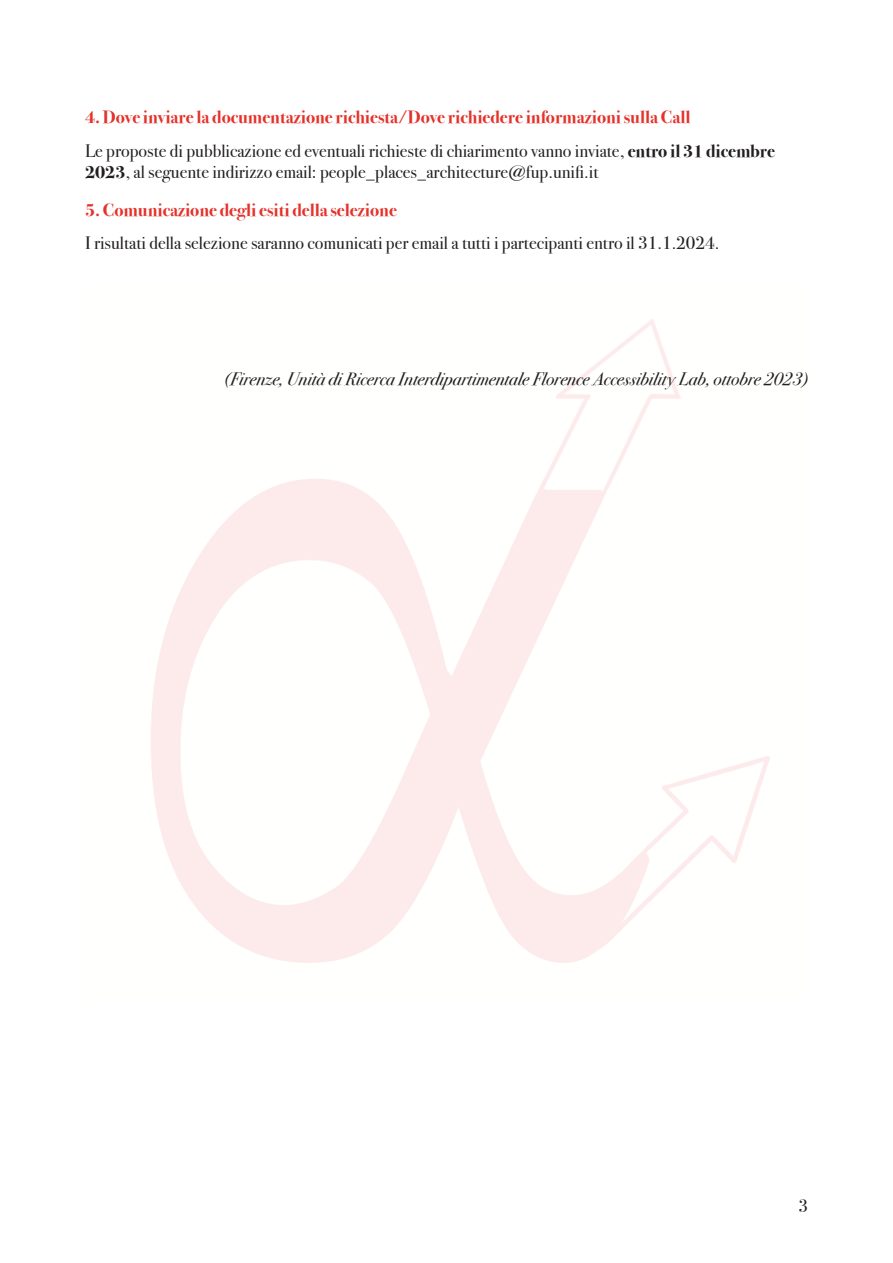
<style>
.page{position:relative;width:893px;height:1263px;background:#fff}
.page>*{position:absolute;margin:0;border:0;box-sizing:border-box;transform-origin:0 0}
.t1{font:18px/21px "Bodoni Svty Two ITCTT";color:#231f20}
.List_Paragraph{font:700 18px "Bodoni Svty Two ITCTT";color:#e4322b}
.t2{font:italic 18px "Bodoni Svty Two ITCTT";color:#231f20}
.s1{font-weight:700}
</style>
<div class="page">
<p class="List_Paragraph" style="left:85px;top:102px;width:607px">4. Dove inviare la documentazione richiesta/Dove richiedere informazioni sulla Call</p>
<p class="t1" style="left:85px;top:138px;width:691px">Le proposte di pubblicazione ed eventuali richieste di chiarimento vanno inviate, <span class="s1">entro il 31 dicembre<br>2023</span>, al seguente indirizzo email: people_places_architecture@fup.unifi.it</p>
<p class="List_Paragraph" style="left:85px;top:195px;width:313px">5. Comunicazione degli esiti della selezione</p>
<p class="t1" style="left:85px;top:231px;width:636px">I risultati della selezione saranno comunicati per email a tutti i partecipanti entro il 31.1.2024.</p>
<p class="t2" style="left:224px;top:363px;width:585px">(Firenze, Unità di Ricerca Interdipartimentale Florence Accessibility Lab, ottobre 2023)</p>
<p class="t1" style="left:798px;top:1193px;width:11px">3</p>
</div>
